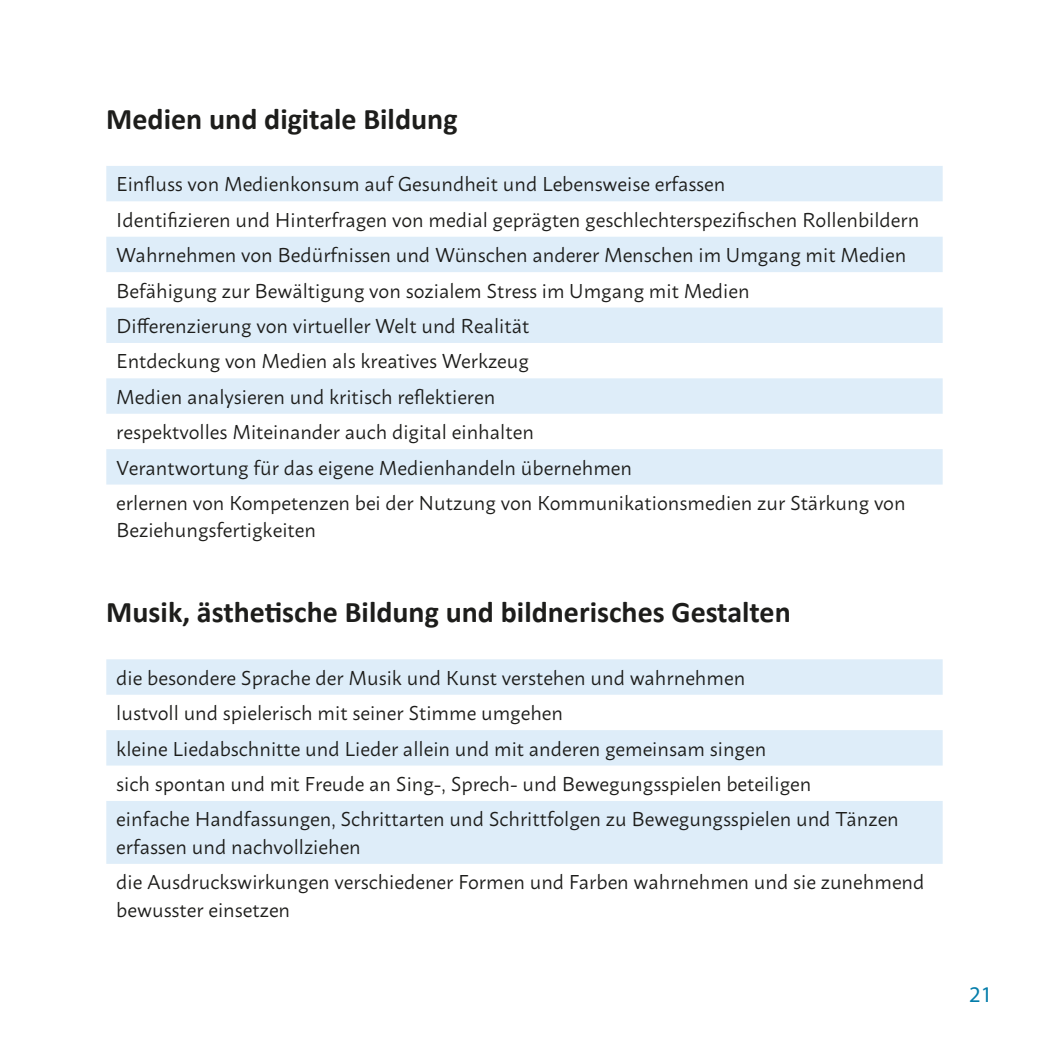
<style>
.page{position:relative;width:1049px;height:1049px;background:#fff}
.page>*{position:absolute;margin:0;border:0;box-sizing:border-box;transform-origin:0 0}
.t1{font:700 30px "Calibri";color:#1d1d1b}
.t2{font:22.5px "Myriad Pro";color:#047daa}
.Fließtext_Aufzählung{font:20px/27.5px "Macho";color:#1d1d1b}
</style>
<div class="page">
<svg style="left:106px;top:166px;width:837px;height:318px;fill:#deedf9"></svg>
<svg style="left:106px;top:659px;width:837px;height:205px;fill:#deedf9"></svg>
<p class="t1" style="left:106px;top:98px;width:353px">Medien und digitale Bildung</p>
<p class="Fließtext_Aufzählung" style="left:116px;top:168px;width:611px">Einfluss von Medienkonsum auf Gesundheit und Lebensweise erfassen</p>
<p class="Fließtext_Aufzählung" style="left:116px;top:204px;width:804px">Identifizieren und Hinterfragen von medial geprägten geschlechterspezifischen Rollenbildern</p>
<p class="Fließtext_Aufzählung" style="left:116px;top:239px;width:791px">Wahrnehmen von Bedürfnissen und Wünschen anderer Menschen im Umgang mit Medien</p>
<p class="Fließtext_Aufzählung" style="left:116px;top:275px;width:635px">Befähigung zur Bewältigung von sozialem Stress im Umgang mit Medien</p>
<p class="Fließtext_Aufzählung" style="left:116px;top:310px;width:414px">Differenzierung von virtueller Welt und Realität</p>
<p class="Fließtext_Aufzählung" style="left:116px;top:345px;width:414px">Entdeckung von Medien als kreatives Werkzeug</p>
<p class="Fließtext_Aufzählung" style="left:116px;top:381px;width:381px">Medien analysieren und kritisch reflektieren</p>
<p class="Fließtext_Aufzählung" style="left:116px;top:416px;width:419px">respektvolles Miteinander auch digital einhalten</p>
<p class="Fließtext_Aufzählung" style="left:116px;top:452px;width:517px">Verantwortung für das eigene Medienhandeln übernehmen</p>
<p class="Fließtext_Aufzählung" style="left:116px;top:487px;width:791px">erlernen von Kompetenzen bei der Nutzung von Kommunikationsmedien zur Stärkung von<br>Beziehungsfertigkeiten</p>
<p class="t1" style="left:106px;top:591px;width:686px">Musik, ästhetische Bildung und bildnerisches Gestalten</p>
<p class="Fließtext_Aufzählung" style="left:116px;top:662px;width:630px">die besondere Sprache der Musik und Kunst verstehen und wahrnehmen</p>
<p class="Fließtext_Aufzählung" style="left:116px;top:697px;width:448px">lustvoll und spielerisch mit seiner Stimme umgehen</p>
<p class="Fließtext_Aufzählung" style="left:116px;top:733px;width:651px">kleine Liedabschnitte und Lieder allein und mit anderen gemeinsam singen</p>
<p class="Fließtext_Aufzählung" style="left:116px;top:768px;width:696px">sich spontan und mit Freude an Sing-, Sprech- und Bewegungsspielen beteiligen</p>
<p class="Fließtext_Aufzählung" style="left:116px;top:803px;width:784px">einfache Handfassungen, Schrittarten und Schrittfolgen zu Bewegungsspielen und Tänzen erfassen und nachvollziehen</p>
<p class="Fließtext_Aufzählung" style="left:116px;top:866px;width:810px">die Ausdruckswirkungen verschiedener Formen und Farben wahrnehmen und sie zunehmend bewusster einsetzen</p>
<p class="t2" style="left:969px;top:980px;width:25px">21</p>
</div>
